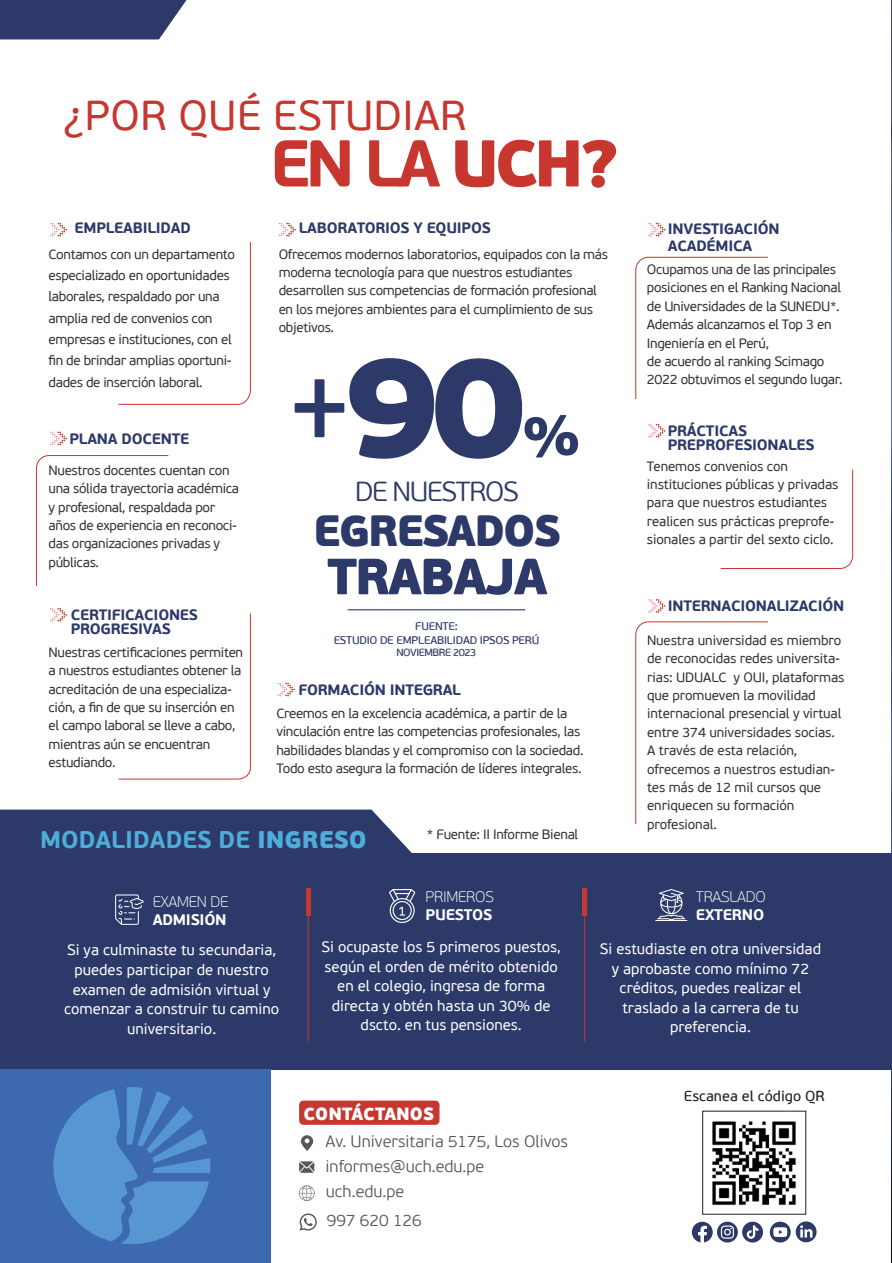
<style>
.page{position:relative;width:892px;height:1263px;background:#fff}
.page>*{position:absolute;margin:0;border:0;box-sizing:border-box;transform-origin:0 0}
.t1{font:700 65.85px "PF Beau Sans Pro";color:#c7362f}
.t2{font:900 50.85px "PF Beau Sans Pro";letter-spacing:-.045em;color:#2c3969}
.t3{font:900 43.65px "PF Beau Sans Pro";letter-spacing:-.045em;color:#2c3969}
.t4{font:41.7px "PF Beau Sans Pro";letter-spacing:.01em;color:#c7362f}
.t5{font:300 27.45px "PF Beau Sans Pro";letter-spacing:-.045em;color:#2c3969}
.t6{font:700 24.15px "PF Beau Sans Pro";color:#4eaed9}
.t7{font:900 17.55px "PF Beau Sans Pro";color:#fff}
.t8{font:300 16.35px/24.8px "PF Beau Sans Pro";color:#585857}
.t9{font:100 15.3px "PF Beau Sans Pro";letter-spacing:-.015em;color:#fff}
.t10{font:700 15.3px "PF Beau Sans Pro";letter-spacing:-.015em;color:#fff}
.t11{font:15px/19.5px "PF Beau Sans Pro";color:#fff;text-align:center}
.t12{font:700 15px/13.8px "PF Beau Sans Pro";letter-spacing:-.015em;color:#2c3969}
.t13{font:14.4px "PF Beau Sans Pro Bbook";color:#222221}
.t14{font:13.5px/18.3px "PF Beau Sans Pro";letter-spacing:-.025em;color:#333}
.t15{font:11.1px/13.2px "PF Beau Sans Pro Bbook";letter-spacing:-.02em;color:#2c3969;text-align:center}
.t16{font:10.35px "PF Beau Sans Pro Bbook";letter-spacing:-.045em;color:#2c3969}
.s1{font-weight:900}
</style>
<div class="page">
<svg style="left:891px;top:0;width:1px;height:482px"></svg>
<svg style="left:891px;top:482px;width:1px;height:781px"></svg>
<svg style="left:891px;top:702px;width:1px;height:561px"></svg>
<div style="left:0;top:853px;width:892px;height:217px;background:#2c3969"></div>
<div style="left:0;top:809px;width:412px;height:44px;background:#2c3969"></div>
<div style="left:0;top:1070px;width:271px;height:193px;background:#3c69af"></div>
<div style="left:299px;top:1100px;width:140px;height:25px;background:#c7362f;border-radius:4px"></div>
<svg style="left:301px;top:1135px;width:12px;height:16px"></svg>
<svg style="left:299px;top:1161px;width:15px;height:12px"></svg>
<div style="left:717px;top:1222px;width:21px;height:20px;background:#2c3969;border-radius:50%"></div>
<svg style="left:721px;top:1225px;width:13px;height:14px"></svg>
<div style="left:770px;top:1222px;width:20px;height:20px;background:#2c3969;border-radius:50%"></div>
<svg style="left:773px;top:1227px;width:14px;height:10px"></svg>
<svg style="left:795px;top:1221px;width:21px;height:21px"></svg>
<svg style="left:800px;top:1225px;width:12px;height:12px"></svg>
<svg style="left:692px;top:1222px;width:20px;height:20px"></svg>
<div style="left:742px;top:1222px;width:21px;height:20px;background:#2c3969;border-radius:50%"></div>
<svg style="left:746px;top:1225px;width:12px;height:14px"></svg>
<svg style="left:0;top:0;width:187px;height:39px"></svg>
<svg style="left:299px;top:1185px;width:16px;height:16px"></svg>
<svg style="left:300px;top:1213px;width:17px;height:18px"></svg>
<svg style="left:53px;top:1087px;width:157px;height:157px"></svg>
<img style="left:712px;top:1121px;width:84px;height:85px">
<div style="left:702px;top:1111px;width:104px;height:103px;border:1px solid #222221"></div>
<svg style="left:115px;top:894px;width:29px;height:31px"></svg>
<svg style="left:389px;top:889px;width:26px;height:34px"></svg>
<hr style="left:308px;top:888px;width:1px;height:153px;background:#c7362f">
<div style="left:306px;top:888px;width:5px;height:27px;background:#c6372f"></div>
<hr style="left:584px;top:888px;width:1px;height:153px;background:#c7362f">
<div style="left:582px;top:888px;width:5px;height:27px;background:#c6372f"></div>
<svg style="left:655px;top:889px;width:32px;height:32px"></svg>
<hr style="left:347px;top:609px;width:178px;height:1px;background:#2c3969">
<svg style="left:295px;top:358px;width:283px;height:101px"></svg>
<svg style="left:278px;top:683px;width:17px;height:13px"></svg>
<svg style="left:279px;top:223px;width:17px;height:13px"></svg>
<svg style="left:648px;top:223px;width:17px;height:13px"></svg>
<svg style="left:648px;top:424px;width:17px;height:14px"></svg>
<svg style="left:648px;top:599px;width:17px;height:14px"></svg>
<svg style="left:720px;top:469px;width:133px;height:100px"></svg>
<svg style="left:635px;top:257px;width:133px;height:143px"></svg>
<svg style="left:635px;top:621px;width:133px;height:204px"></svg>
<svg style="left:50px;top:223px;width:17px;height:13px"></svg>
<svg style="left:50px;top:431px;width:17px;height:14px"></svg>
<svg style="left:50px;top:608px;width:17px;height:14px"></svg>
<svg style="left:118px;top:242px;width:133px;height:163px"></svg>
<svg style="left:118px;top:613px;width:133px;height:167px"></svg>
<svg style="left:36px;top:455px;width:133px;height:131px"></svg>
<h3 class="t4" style="left:63px;top:92px;width:405px">¿POR QUÉ ESTUDIAR</h3>
<h1 class="t1" style="left:270px;top:123px;width:351px">EN LA <span class="s1">UCH?</span></h1>
<p class="t12" style="left:75px;top:221px;width:118px">EMPLEABILIDAD</p>
<p class="t14" style="left:49px;top:244px;width:188px;line-height:21.3px">Contamos con un departamento especializado en oportunidades laborales, respaldado por una amplia red de convenios con empresas e instituciones, con el fin de brindar amplias oportuni&shy;dades de inserción laboral.</p>
<p class="t12" style="left:70px;top:432px;width:121px">PLANA DOCENTE</p>
<p class="t14" style="left:49px;top:461px;width:192px">Nuestros docentes cuentan con una sólida trayectoria académica y profesional, respaldada por años de experiencia en reconoci&shy;das organizaciones privadas y públicas.</p>
<p class="t12" style="left:71px;top:608px;width:129px">CERTIFICACIONES<br>PROGRESIVAS</p>
<p class="t14" style="left:49px;top:643px;width:196px">Nuestras certificaciones permiten a nuestros estudiantes obtener la acreditación de una especializa&shy;ción, a fin de que su inserción en el campo laboral se lleve a cabo, mientras aún se encuentran estudiando.</p>
<p class="t12" style="left:299px;top:221px;width:193px">LABORATORIOS Y EQUIPOS</p>
<p class="t14" style="left:279px;top:245px;width:331px">Ofrecemos modernos laboratorios, equipados con la más moderna tecnología para que nuestros estudiantes desarrollen sus competencias de formación profesional en los mejores ambientes para el cumplimiento de sus objetivos.</p>
<h3 class="t5" style="left:355px;top:476px;width:165px">DE NUESTROS</h3>
<h3 class="t3" style="left:313px;top:502px;width:249px">EGRESADOS</h3>
<h2 class="t2" style="left:327px;top:544px;width:222px">TRABAJA</h2>
<p class="t15" style="left:334px;top:620px;width:207px">FUENTE:<br>ESTUDIO DE EMPLEABILIDAD IPSOS PERÚ</p>
<p class="t16" style="left:396px;top:646px;width:81px">NOVIEMBRE 2023</p>
<p class="t12" style="left:298px;top:683px;width:164px">FORMACIÓN INTEGRAL</p>
<p class="t14" style="left:276px;top:705px;width:309px">Creemos en la excelencia académica, a partir de la vinculación entre las competencias profesionales, las habilidades blandas y el compromiso con la sociedad.<br>Todo esto asegura la formación de líderes integrales.</p>
<h3 class="t6" style="left:40px;top:824px;width:328px">MODALIDADES DE <span class="s1">INGRESO</span></h3>
<p class="t14" style="left:427px;top:825px;width:153px">* Fuente: II Informe Bienal</p>
<p class="t12" style="left:667px;top:221px;width:113px;line-height:16.8px">INVESTIGACIÓN<br>ACADÉMICA</p>
<p class="t14" style="left:647px;top:261px;width:197px">Ocupamos una de las principales posiciones en el Ranking Nacional de Universidades de la SUNEDU*.<br>Además alcanzamos el Top 3 en<br>Ingeniería en el Perú,<br>de acuerdo al ranking Scimago<br>2022 obtuvimos el segundo lugar.</p>
<p class="t12" style="left:667px;top:424px;width:148px">PRÁCTICAS<br>PREPROFESIONALES</p>
<p class="t14" style="left:647px;top:457px;width:193px">Tenemos convenios con instituciones públicas y privadas para que nuestros estudiantes realicen sus prácticas preprofe&shy;sionales a partir del sexto ciclo.</p>
<p class="t12" style="left:667px;top:599px;width:178px">INTERNACIONALIZACIÓN</p>
<p class="t14" style="left:647px;top:632px;width:199px">Nuestra universidad es miembro de reconocidas redes universita&shy;rias: UDUALC y OUI, plataformas que promueven la movilidad internacional presencial y virtual entre 374 universidades socias.<br>A través de esta relación, ofrecemos a nuestros estudian&shy;tes más de 12 mil cursos que enriquecen su formación profesional.</p>
<p class="t9" style="left:153px;top:893px;width:77px">EXAMEN DE</p>
<p class="t10" style="left:153px;top:910px;width:75px">ADMISIÓN</p>
<p class="t11" style="left:64px;top:941px;width:217px">Si ya culminaste tu secundaria, puedes participar de nuestro examen de admisión virtual y comenzar a construir tu camino universitario.</p>
<p class="t9" style="left:425px;top:888px;width:70px">PRIMEROS</p>
<p class="t10" style="left:425px;top:905px;width:68px">PUESTOS</p>
<p class="t11" style="left:321px;top:937px;width:241px">Si ocupaste los 5 primeros puestos, según el orden de mérito obtenido en el colegio, ingresa de forma directa y obtén hasta un 30% de dscto. en tus pensiones.</p>
<p class="t7" style="left:303px;top:1102px;width:132px">CONTÁCTANOS</p>
<p class="t8" style="left:325px;top:1129px;width:244px">Av. Universitaria 5175, Los Olivos informes@uch.edu.pe<br>uch.edu.pe</p>
<p class="t8" style="left:327px;top:1208px;width:96px">997 620 126</p>
<p class="t9" style="left:696px;top:888px;width:71px">TRASLADO</p>
<p class="t10" style="left:696px;top:905px;width:70px">EXTERNO</p>
<p class="t11" style="left:600px;top:940px;width:223px">Si estudiaste en otra universidad y aprobaste como mínimo 72 créditos, puedes realizar el traslado a la carrera de tu preferencia.</p>
<p class="t13" style="left:684px;top:1088px;width:142px">Escanea el código QR</p>
</div>
